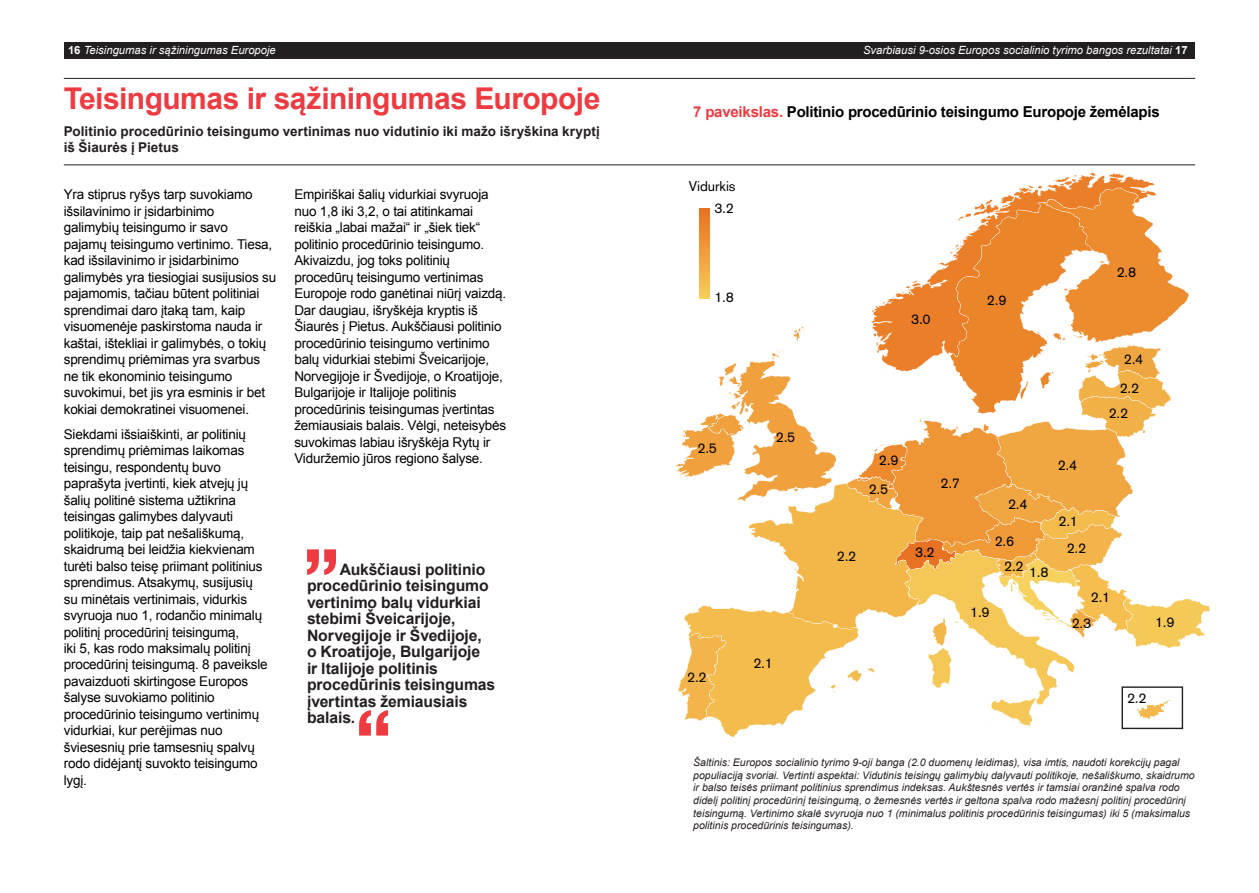
<style>
.page{position:relative;width:1259px;height:893px;background:#fff}
.page>*{position:absolute;margin:0;border:0;box-sizing:border-box;transform-origin:0 0}
.t1{font:700 30px "Arial";letter-spacing:-.02em;color:#ee3a41}
.t2{font:700 15.75px/16.5px "Arial";letter-spacing:-.01em;color:#231f20}
.t3{font:700 15px "Arial";letter-spacing:-.015em;color:#000}
.t4{font:13.95px "Akzidenz Grotesk BE";color:#000001}
.t5{font:13.5px/16.5px "Arial";letter-spacing:-.015em;color:#000}
.t6{font:700 13.5px/16.2px "Arial";color:#231f20}
.t7{font:italic 11.25px "Arial";color:#fff}
.t8{font:italic 10.5px/12.6px "Arial";color:#231f20}
.s1{font-weight:700;font-style:normal}
.s2{color:#ee3a41}
</style>
<div class="page">
<div style="left:64px;top:43px;width:565px;height:16px;background:#231f20"></div>
<div style="left:629px;top:43px;width:566px;height:16px;background:#231f20"></div>
<svg style="left:1019px;top:172px;width:136px;height:16px"></svg>
<svg style="left:676px;top:188px;width:534px;height:549px"></svg>
<div style="left:688px;top:171px;width:53px;height:148px;background:#fff"></div>
<svg style="left:700px;top:208px;width:9px;height:91px"></svg>
<svg style="left:307px;top:549px;width:29px;height:26px"></svg>
<svg style="left:359px;top:710px;width:29px;height:26px"></svg>
<hr style="left:64px;top:78px;width:1131px;height:1px;background:#231f20">
<hr style="left:64px;top:164px;width:1131px;height:1px;background:#231f20">
<p class="t7" style="left:68px;top:43px;width:209px"><span class="s1">16</span> Teisingumas ir sąžiningumas Europoje</p>
<p class="t7" style="left:863px;top:43px;width:326px">Svarbiausi 9-osios Europos socialinio tyrimo bangos rezultatai <span class="s1">17</span></p>
<h1 class="t1" style="left:64px;top:78px;width:538px">Teisingumas ir sąžiningumas Europoje</h1>
<p class="t6" style="left:64px;top:123px;width:537px">Politinio procedūrinio teisingumo vertinimas nuo vidutinio iki mažo išryškina kryptį iš Šiaurės į Pietus</p>
<p class="t5" style="left:64px;top:186px;width:214px">Yra stiprus ryšys tarp suvokiamo išsilavinimo ir įsidarbinimo<br>galimybių teisingumo ir savo<br>pajamų teisingumo vertinimo. Tiesa, kad išsilavinimo ir įsidarbinimo galimybės yra tiesiogiai susijusios su pajamomis, tačiau būtent politiniai sprendimai daro įtaką tam, kaip visuomenėje paskirstoma nauda ir kaštai, ištekliai ir galimybės, o tokių sprendimų priėmimas yra svarbus ne tik ekonominio teisingumo suvokimui, bet jis yra esminis ir bet kokiai demokratinei visuomenei.</p>
<p class="t5" style="left:64px;top:426px;width:205px">Siekdami išsiaiškinti, ar politinių sprendimų priėmimas laikomas teisingu, respondentų buvo paprašyta įvertinti, kiek atvejų jų šalių politinė sistema užtikrina teisingas galimybes dalyvauti politikoje, taip pat nešališkumą, skaidrumą bei leidžia kiekvienam turėti balso teisę priimant politinius sprendimus. Atsakymų, susijusių su minėtais vertinimais, vidurkis svyruoja nuo 1, rodančio minimalų politinį procedūrinį teisingumą,<br>iki 5, kas rodo maksimalų politinį procedūrinį teisingumą. 8 paveiksle pavaizduoti skirtingose Europos šalyse suvokiamo politinio procedūrinio teisingumo vertinimų vidurkiai, kur perėjimas nuo šviesesnių prie tamsesnių spalvų rodo didėjantį suvokto teisingumo lygį.</p>
<p class="t5" style="left:294px;top:186px;width:213px">Empiriškai šalių vidurkiai svyruoja nuo 1,8 iki 3,2, o tai atitinkamai reiškia „labai mažai“ ir „šiek tiek“ politinio procedūrinio teisingumo.<br>Akivaizdu, jog toks politinių procedūrų teisingumo vertinimas Europoje rodo ganėtinai niūrį vaizdą.<br>Dar daugiau, išryškėja kryptis iš Šiaurės į Pietus. Aukščiausi politinio procedūrinio teisingumo vertinimo balų vidurkiai stebimi Šveicarijoje, Norvegijoje ir Švedijoje, o Kroatijoje, Bulgarijoje ir Italijoje politinis procedūrinis teisingumas įvertintas žemiausiais balais. Vėlgi, neteisybės suvokimas labiau išryškėja Rytų ir Viduržemio jūros regiono šalyse.</p>
<p class="t2" style="left:307px;top:562px;width:190px;text-indent:33px">Aukščiausi politinio procedūrinio teisingumo vertinimo balų vidurkiai stebimi Šveicarijoje,<br>Norvegijoje ir Švedijoje, o Kroatijoje, Bulgarijoje<br>ir Italijoje politinis procedūrinis teisingumas įvertintas žemiausiais balais.</p>
<p class="t3" style="left:693px;top:102px;width:468px"><span class="s2">7 paveikslas.</span> Politinio procedūrinio teisingumo Europoje žemėlapis</p>
<p class="t4" style="left:688px;top:177px;width:48px">Vidurkis</p>
<p class="t4" style="left:714px;top:200px;width:21px">3.2</p>
<p class="t4" style="left:714px;top:289px;width:21px">1.8</p>
<p class="t4" style="left:697px;top:440px;width:21px">2.5</p>
<p class="t4" style="left:776px;top:429px;width:21px">2.5</p>
<p class="t4" style="left:687px;top:668px;width:21px">2.2</p>
<p class="t4" style="left:753px;top:654px;width:21px">2.1</p>
<p class="t4" style="left:911px;top:311px;width:21px">3.0</p>
<p class="t4" style="left:987px;top:292px;width:21px">2.9</p>
<p class="t4" style="left:1116px;top:264px;width:21px">2.8</p>
<p class="t4" style="left:1124px;top:351px;width:21px">2.4</p>
<p class="t4" style="left:1119px;top:380px;width:21px">2.2</p>
<p class="t4" style="left:1108px;top:405px;width:21px">2.2</p>
<p class="t4" style="left:879px;top:451px;width:21px">2.9</p>
<p class="t4" style="left:868px;top:481px;width:21px">2.5</p>
<p class="t4" style="left:837px;top:548px;width:21px">2.2</p>
<p class="t4" style="left:940px;top:475px;width:21px">2.7</p>
<p class="t4" style="left:915px;top:544px;width:21px">3.2</p>
<p class="t4" style="left:1057px;top:457px;width:21px">2.4</p>
<p class="t4" style="left:1008px;top:496px;width:21px">2.4</p>
<p class="t4" style="left:994px;top:533px;width:21px">2.6</p>
<p class="t4" style="left:970px;top:604px;width:21px">1.9</p>
<p class="t4" style="left:1004px;top:560px;width:46px">2.2 1.8</p>
<p class="t4" style="left:1058px;top:513px;width:21px">2.1</p>
<p class="t4" style="left:1066px;top:540px;width:21px">2.2</p>
<p class="t4" style="left:1091px;top:589px;width:21px">2.1</p>
<p class="t4" style="left:1071px;top:614px;width:21px">2.3</p>
<p class="t4" style="left:1155px;top:614px;width:21px">1.9</p>
<p class="t4" style="left:1127px;top:690px;width:21px">2.2</p>
<p class="t8" style="left:693px;top:756px;width:503px">Šaltinis: Europos socialinio tyrimo 9-oji banga (2.0 duomenų leidimas), visa imtis, naudoti korekcijų pagal populiaciją svoriai. Vertinti aspektai: Vidutinis teisingų galimybių dalyvauti politikoje, nešališkumo, skaidrumo ir balso teisės priimant politinius sprendimus indeksas. Aukštesnės vertės ir tamsiai oranžinė spalva rodo didelį politinį procedūrinį teisingumą, o žemesnės vertės ir geltona spalva rodo mažesnį politinį procedūrinį teisingumą. Vertinimo skalė svyruoja nuo 1 (minimalus politinis procedūrinis teisingumas) iki 5 (maksimalus politinis procedūrinis teisingumas).</p>
</div>
